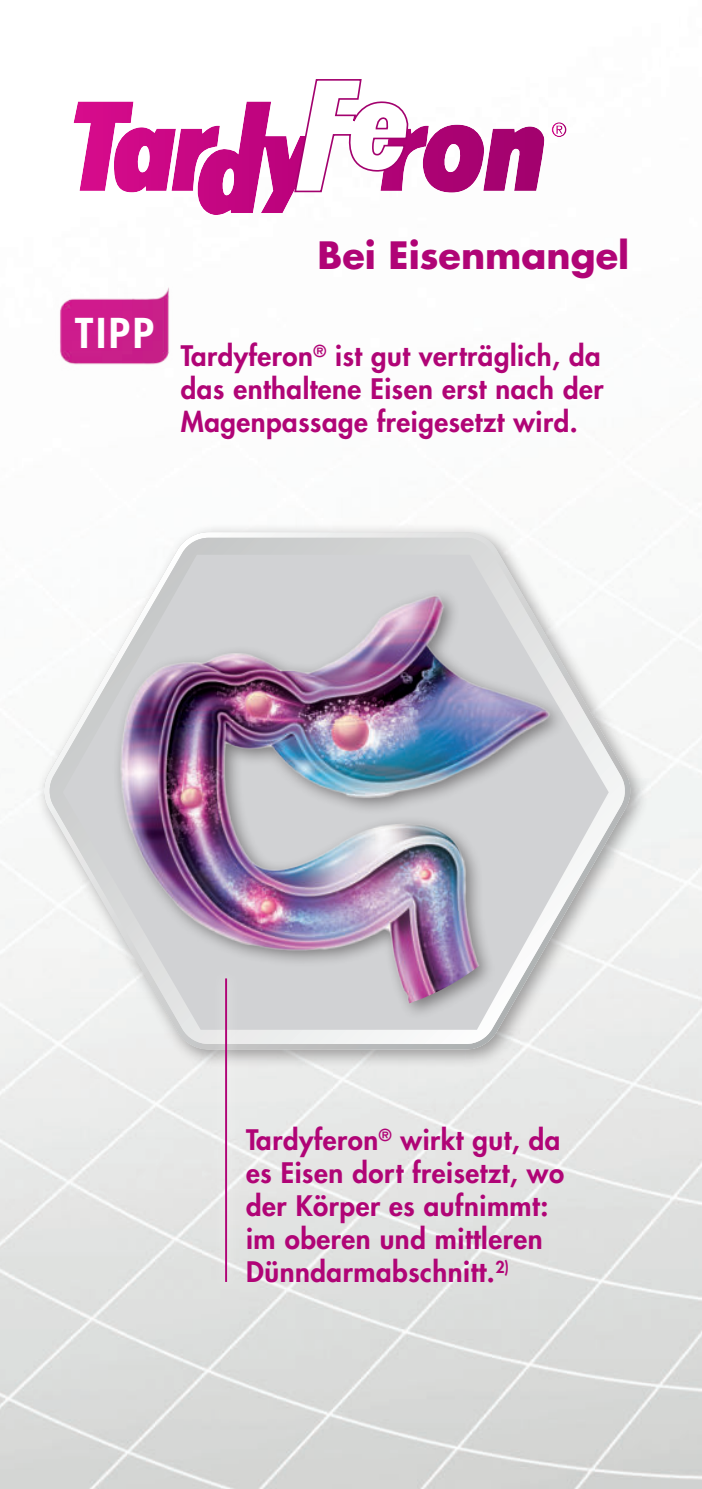
<style>
.page{position:relative;width:702px;height:1489px;background:#fff}
.page>*{position:absolute;margin:0;border:0;box-sizing:border-box;transform-origin:0 0}
.t1{font:800 40px "Futura Std";color:#fff}
.t2{font:700 36.75px "Futura Std";color:#b00476}
.t3{font:800 27.5px/33px "Futura Std";letter-spacing:.02em;color:#b00476}
</style>
<div class="page">
<img style="left:0;top:128px;width:702px;height:1360px">
<div style="left:35px;top:523px;width:614px;height:545px;background:#231f20;opacity:.4"></div>
<svg style="left:42px;top:532px;width:590px;height:517px;fill:#f3f3f2"></svg>
<svg style="left:73px;top:79px;width:472px;height:136px"></svg>
<svg style="left:551px;top:122px;width:15px;height:15px"></svg>
<svg style="left:63px;top:554px;width:545px;height:475px"></svg>
<img style="left:78px;top:529px;width:499px;height:487px">
<svg style="left:213px;top:967px;width:26px;height:325px;background:#e1e1e1"></svg>
<hr style="left:225px;top:978px;width:2px;height:303px;background:#b00476">
<img style="left:49px;top:285px;width:123px;height:86px">
<h1 class="t1" style="left:75px;top:308px;width:80px">TIPP</h1>
<h2 class="t2" style="left:317px;top:231px;width:313px">Bei Eisenmangel</h2>
<p class="t3" style="left:181px;top:340px;width:424px;text-align:justify">Tardyferon<sup>®</sup> ist gut verträglich, da das enthaltene Eisen erst nach der Magenpassage freigesetzt wird.</p>
<p class="t3" style="left:246px;top:1123px;width:319px">Tardyferon<sup>®</sup> wirkt gut, da es Eisen dort freisetzt, wo der Körper es aufnimmt: im oberen und mittleren<br>Dünndarmabschnitt.<sup>2)</sup></p>
</div>
